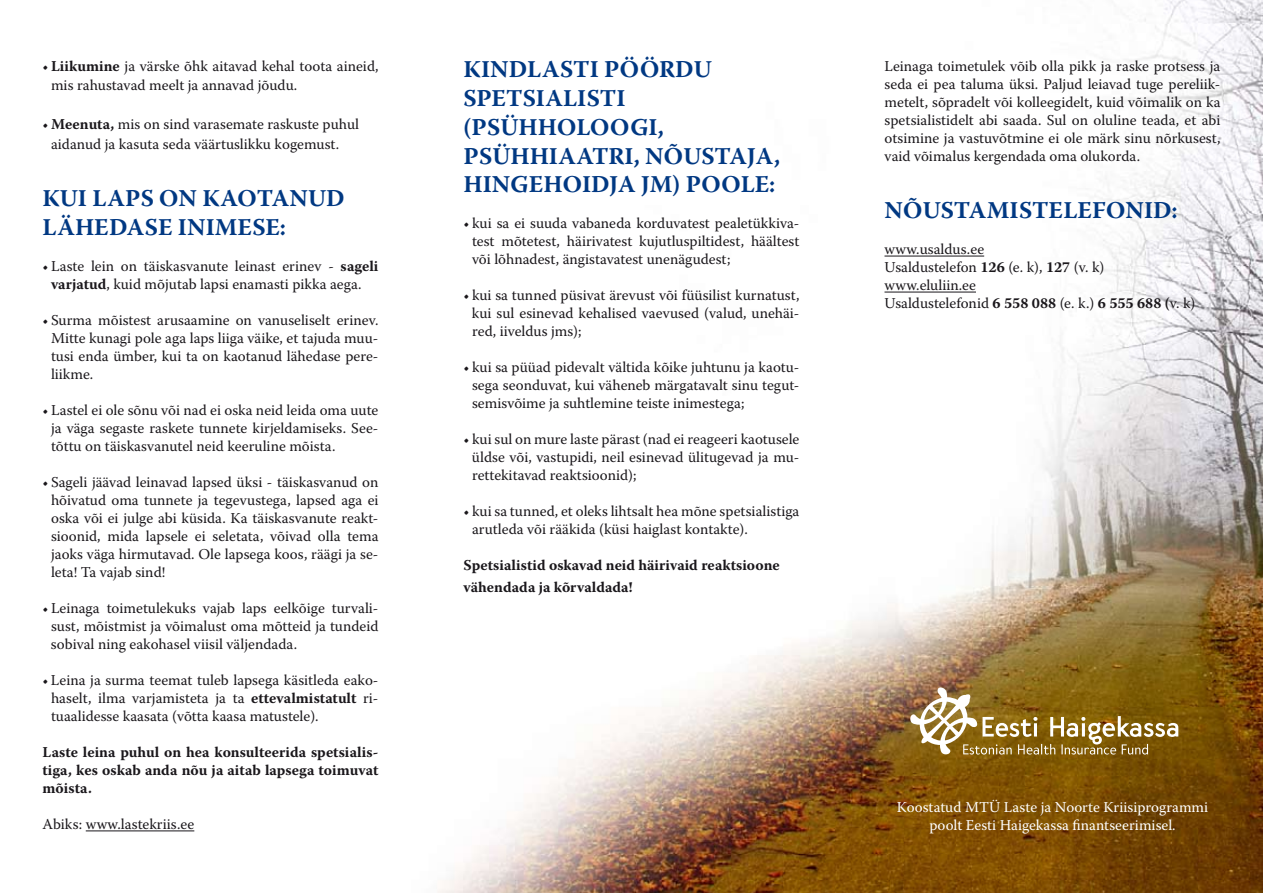
<style>
.page{position:relative;width:1263px;height:893px;background:#fff}
.page>*{position:absolute;margin:0;border:0;box-sizing:border-box;transform-origin:0 0}
.t1{font:700 24px/28.8px "Warnock Pro";color:#003882}
.t2{font:15px/18px "Warnock Pro";color:#1a171b;text-align:justify}
.t3{font:700 15px/18px "Warnock Pro";color:#1a171b;text-align:justify}
.t4{font:15px/18px "Warnock Pro";color:#fff;text-align:center}
.s1{font-weight:700}
</style>
<div class="page">
<img style="left:438px;top:0;width:825px;height:893px">
<hr style="left:86px;top:830px;width:108px;height:1px;background:#1a171b">
<hr style="left:884px;top:256px;width:100px;height:1px;background:#1a171b">
<hr style="left:884px;top:292px;width:92px;height:1px;background:#1a171b">
<svg style="left:910px;top:687px;width:268px;height:68px;background:#9b7d3a"></svg>
<p class="t2" style="left:51px;top:56px;width:329px;line-height:19.5px;text-indent:-9px">• <span class="s1">Liikumine</span> ja värske õhk aitavad kehal toota aineid, mis rahustavad meelt ja annavad jõudu.</p>
<p class="t2" style="left:51px;top:114px;width:309px;line-height:19.5px;text-indent:-9px">• <span class="s1">Meenuta,</span> mis on sind varasemate raskuste puhul aidanud ja kasuta seda väärtuslikku kogemust.</p>
<h1 class="t1" style="left:43px;top:183px;width:304px">KUI LAPS ON KAOTANUD<br>LÄHEDASE INIMESE:</h1>
<p class="t2" style="left:43px;top:257px;width:337px;text-align:center">• Laste lein on täiskasvanute leinast erinev - <span class="s1">sageli varjatud</span>, kuid mõjutab lapsi enamasti pikka aega.</p>
<p class="t2" style="left:51px;top:311px;width:329px;text-indent:-8px">• Surma mõistest arusaamine on vanuseliselt erinev.<br>Mitte kunagi pole aga laps liiga väike, et tajuda muu&shy;tusi enda ümber, kui ta on kaotanud lähedase pere&shy;liikme.</p>
<p class="t2" style="left:51px;top:401px;width:329px;text-indent:-8px">• Lastel ei ole sõnu või nad ei oska neid leida oma uute ja väga segaste raskete tunnete kirjeldamiseks. See&shy;tõttu on täiskasvanutel neid keeruline mõista.</p>
<p class="t2" style="left:51px;top:473px;width:329px;text-indent:-9px">• Sageli jäävad leinavad lapsed üksi - täiskasvanud on hõivatud oma tunnete ja tegevustega, lapsed aga ei oska või ei julge abi küsida. Ka täiskasvanute reakt&shy;sioonid, mida lapsele ei seletata, võivad olla tema jaoks väga hirmutavad. Ole lapsega koos, räägi ja se&shy;leta! Ta vajab sind!</p>
<p class="t2" style="left:51px;top:599px;width:329px;text-indent:-8px">• Leinaga toimetulekuks vajab laps eelkõige turvali&shy;sust, mõistmist ja võimalust oma mõtteid ja tundeid sobival ning eakohasel viisil väljendada.</p>
<p class="t2" style="left:51px;top:671px;width:329px;text-indent:-9px">• Leina ja surma teemat tuleb lapsega käsitleda eako&shy;haselt, ilma varjamisteta ja ta <span class="s1">ettevalmistatult</span> ri&shy;tuaalidesse kaasata (võtta kaasa matustele).</p>
<p class="t3" style="left:43px;top:743px;width:337px">Laste leina puhul on hea konsulteerida spetsialis&shy;tiga, kes oskab anda nõu ja aitab lapsega toimuvat mõista.</p>
<p class="t2" style="left:43px;top:815px;width:153px">Abiks: www.lastekriis.ee</p>
<h1 class="t1" style="left:463px;top:54px;width:318px">KINDLASTI PÖÖRDU<br>SPETSIALISTI (PSÜHHOLOOGI,<br>PSÜHHIAATRI, NÕUSTAJA,<br>HINGEHOIDJA JM) POOLE:</h1>
<p class="t2" style="left:472px;top:214px;width:329px;text-indent:-8px">• kui sa ei suuda vabaneda korduvatest pealetükkiva&shy;test mõtetest, häirivatest kujutluspiltidest, häältest või lõhnadest, ängistavatest unenägudest;</p>
<p class="t2" style="left:472px;top:286px;width:329px;text-indent:-8px">• kui sa tunned püsivat ärevust või füüsilist kurnatust, kui sul esinevad kehalised vaevused (valud, unehäi&shy;red, iiveldus jms);</p>
<p class="t2" style="left:472px;top:358px;width:329px;text-indent:-9px">• kui sa püüad pidevalt vältida kõike juhtunu ja kaotu&shy;sega seonduvat, kui väheneb märgatavalt sinu tegut&shy;semisvõime ja suhtlemine teiste inimestega;</p>
<p class="t2" style="left:472px;top:430px;width:329px;text-indent:-8px">• kui sul on mure laste pärast (nad ei reageeri kaotusele üldse või, vastupidi, neil esinevad ülitugevad ja mu&shy;rettekitavad reaktsioonid);</p>
<p class="t2" style="left:472px;top:502px;width:329px;text-indent:-9px">• kui sa tunned, et oleks lihtsalt hea mõne spetsialistiga arutleda või rääkida (küsi haiglast kontakte).</p>
<p class="t3" style="left:463px;top:554px;width:318px;line-height:21.6px">Spetsialistid oskavad neid häirivaid reaktsioone vähendada ja kõrvaldada!</p>
<p class="t2" style="left:884px;top:56px;width:338px">Leinaga toimetulek võib olla pikk ja raske protsess ja seda ei pea taluma üksi. Paljud leiavad tuge pereliik&shy;metelt, sõpradelt või kolleegidelt, kuid võimalik on ka spetsialistidelt abi saada. Sul on oluline teada, et abi otsimine ja vastuvõtmine ei ole märk sinu nõrkusest, vaid võimalus kergendada oma olukorda.</p>
<h1 class="t1" style="left:884px;top:195px;width:295px">NÕUSTAMISTELEFONID:</h1>
<p class="t2" style="left:884px;top:240px;width:312px;text-align:left">www.usaldus.ee<br>Usaldustelefon <span class="s1">126</span> (e. k), <span class="s1">127</span> (v. k) www.eluliin.ee<br>Usaldustelefonid <span class="s1">6 558 088</span> (e. k.) <span class="s1">6 555 688 (</span>v. k)</p>
<p class="t4" style="left:897px;top:798px;width:313px">Koostatud MTÜ Laste ja Noorte Kriisiprogrammi poolt Eesti Haigekassa finantseerimisel.</p>
</div>
